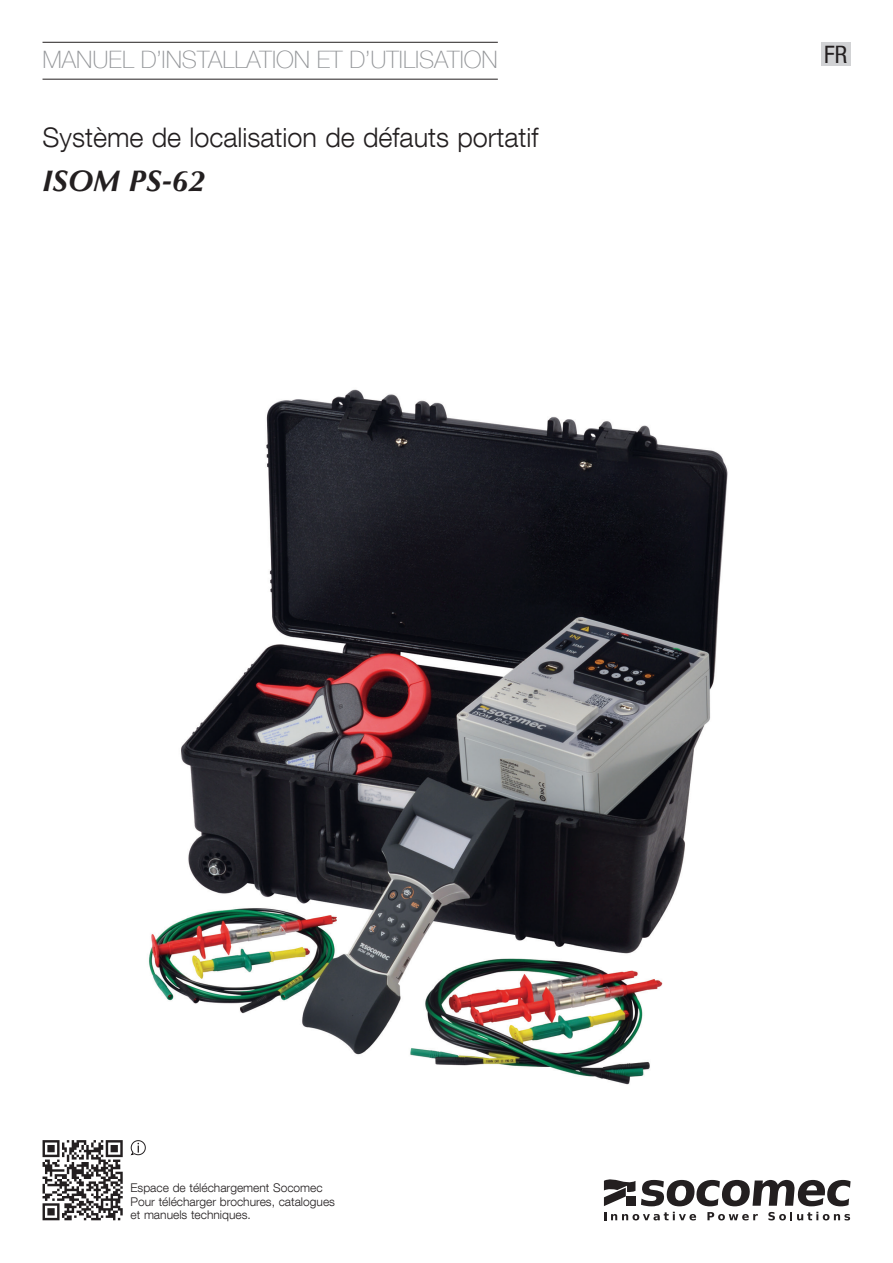
<style>
.page{position:relative;width:893px;height:1263px;background:#fff}
.page>*{position:absolute;margin:0;border:0;box-sizing:border-box;transform-origin:0 0}
.t1{font:italic 700 30px "Optima LT Std";color:#231f20}
.t2{font:300 27px "Helvetica Neue LT Com";color:#231f20}
.t3{font:100 24px "Helvetica Neue LT Com";color:#939598}
.t4{font:condensed 24px "Helvetica Neue LT Com";color:#231f20}
.t5{font:300 12px/13.5px "Helvetica Neue LT Com";color:#231f20}
</style>
<div class="page">
<img style="left:149px;top:389px;width:579px;height:696px">
<svg style="left:641px;top:1180px;width:209px;height:26px"></svg>
<svg style="left:604px;top:1212px;width:92px;height:8px"></svg>
<svg style="left:707px;top:1212px;width:51px;height:8px"></svg>
<svg style="left:768px;top:1212px;width:82px;height:8px"></svg>
<svg style="left:604px;top:1179px;width:31px;height:27px"></svg>
<div style="left:626px;top:1196px;width:9px;height:10px;background:#231f20"></div>
<div style="left:821px;top:43px;width:29px;height:23px;background:#d1d2d4"></div>
<hr style="left:43px;top:42px;width:455px;height:1px;background:#231f20">
<hr style="left:43px;top:79px;width:455px;height:1px;background:#231f20">
<svg style="left:43px;top:1140px;width:80px;height:80px"></svg>
<svg style="left:131px;top:1140px;width:15px;height:15px"></svg>
<h3 class="t3" style="left:43px;top:45px;width:457px">MANUEL D’INSTALLATION ET D’UTILISATION</h3>
<h3 class="t4" style="left:824px;top:40px;width:25px">FR</h3>
<h2 class="t2" style="left:43px;top:121px;width:497px">Système de localisation de défauts portatif</h2>
<h1 class="t1" style="left:43px;top:163px;width:164px">ISOM PS-62</h1>
<p class="t5" style="left:131px;top:1181px;width:206px">Espace de téléchargement Socomec<br>Pour télécharger brochures, catalogues et manuels techniques.</p>
</div>
